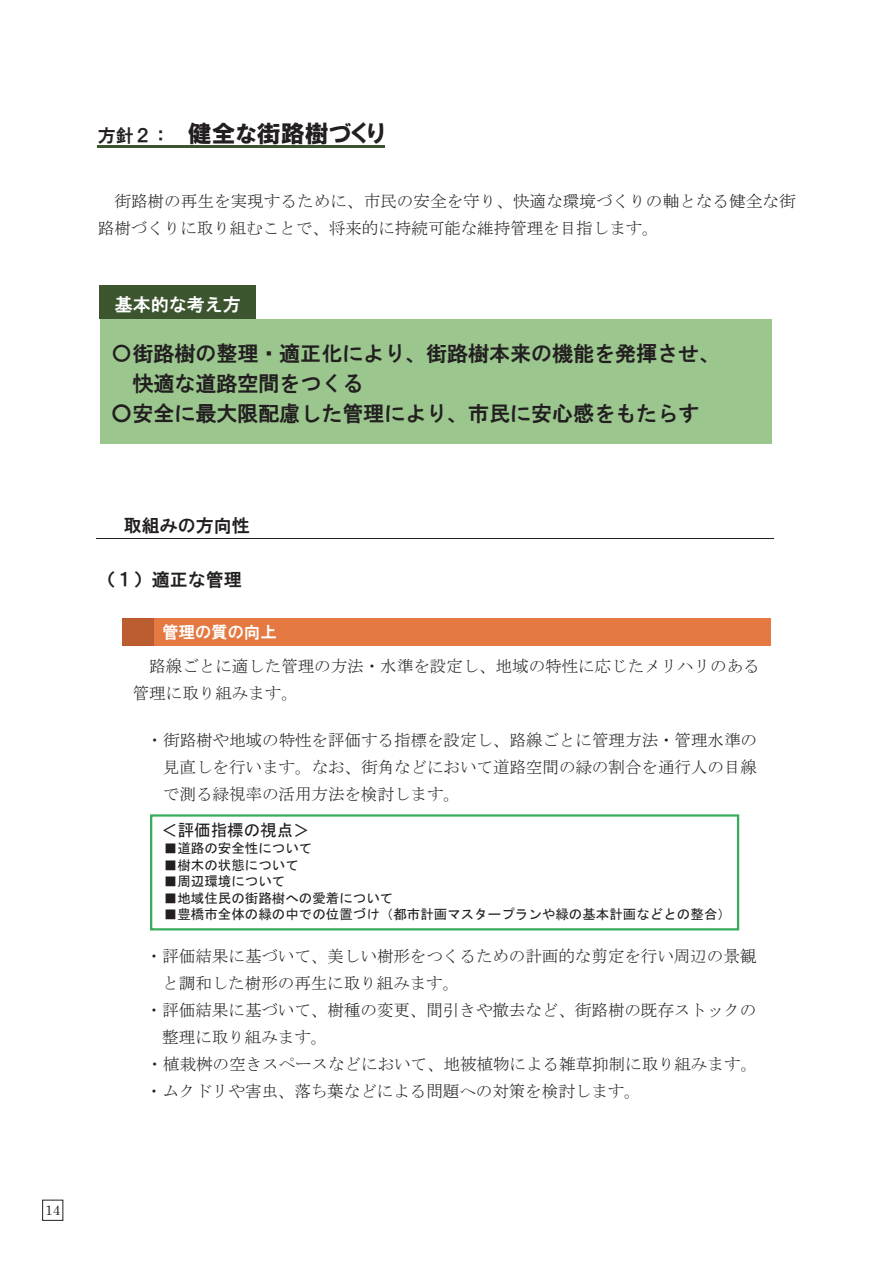
<style>
.page{position:relative;width:893px;height:1263px;background:#fff}
.page>*{position:absolute;margin:0;border:0;box-sizing:border-box;transform-origin:0 0}
.t1{font:24px "HGP Soei Kakugothic UB";color:#231f20}
.t2{font:21px/29.8px "HGS Gothic E";color:#231f20}
.t3{font:18px "HG Gothic E";color:#231f20}
.t4{font:18px "HG Gothic E";color:#fff}
.t5{font:16.5px/27px "MS Mincho";color:#231f20}
.t6{font:16.5px "MS Gothic";color:#231f20}
.t7{font:16.5px "HGP Gothic E";color:#fff}
.t8{font:13.8px "Century";color:#231f20}
.t9{font:13.5px "MS Gothic";color:#231f20}
.s1{font-family:"HG Gothic E";font-size:18px}
</style>
<div class="page">
<hr style="left:98px;top:145px;width:287px;height:2px;background:#3d542e">
<hr style="left:97px;top:538px;width:677px;height:1px;background:#231f20">
<div style="left:122px;top:619px;width:32px;height:27px;background:#ba5c30"></div>
<div style="left:154px;top:619px;width:616px;height:27px;background:#e47941"></div>
<div style="left:100px;top:319px;width:672px;height:125px;background:#9bc78f"></div>
<div style="left:100px;top:285px;width:156px;height:33px;background:#3c552f"></div>
<div style="left:150px;top:814px;width:589px;height:116px;border:2px solid #37ad5a"></div>
<h1 class="t1" style="left:98px;top:121px;width:288px"><span class="s1">方針２：</span> 健全な街路樹づくり</h1>
<p class="t5" style="left:98px;top:187px;width:699px;text-indent:17px">街路樹の再生を実現するために、市民の安全を守り、快適な環境づくりの軸となる健全な街路樹づくりに取り組むことで、将来的に持続可能な維持管理を目指します。</p>
<p class="t4" style="left:115px;top:295px;width:127px">基本的な考え方</p>
<p class="t2" style="left:132px;top:338px;width:589px;text-indent:-21px">〇街路樹の整理・適正化により、街路樹本来の機能を発揮させ、快適な道路空間をつくる</p>
<p class="t2" style="left:111px;top:398px;width:590px">○安全に最大限配慮した管理により、市民に安心感をもたらす</p>
<p class="t3" style="left:124px;top:516px;width:127px">取組みの方向性</p>
<p class="t3" style="left:98px;top:571px;width:145px">（１）適正な管理</p>
<p class="t7" style="left:162px;top:624px;width:116px">管理の質の向上</p>
<p class="t5" style="left:133px;top:652px;width:628px;text-indent:17px">路線ごとに適した管理の方法・水準を設定し、地域の特性に応じたメリハリのある管理に取り組みます。</p>
<p class="t5" style="left:163px;top:727px;width:596px;text-align:justify;text-indent:-16px">・街路樹や地域の特性を評価する指標を設定し、路線ごとに管理方法・管理水準の見直しを行います。なお、街角などにおいて道路空間の緑の割合を通行人の目線で測る緑視率の活用方法を検討します。</p>
<p class="t6" style="left:161px;top:822px;width:150px">＜評価指標の視点＞</p>
<p class="t9" style="left:164px;top:842px;width:150px">■道路の安全性について</p>
<p class="t9" style="left:164px;top:858px;width:136px">■樹木の状態について</p>
<p class="t9" style="left:164px;top:875px;width:123px">■周辺環境について</p>
<p class="t9" style="left:164px;top:891px;width:231px">■地域住民の街路樹への愛着について</p>
<p class="t9" style="left:164px;top:908px;width:569px">■豊橋市全体の緑の中での位置づけ（都市計画マスタープランや緑の基本計画などとの整合）</p>
<p class="t5" style="left:146px;top:943px;width:612px">・評価結果に基づいて、美しい樹形をつくるための計画的な剪定を行い周辺の景観</p>
<p class="t5" style="left:162px;top:970px;width:299px">と調和した樹形の再生に取り組みます。</p>
<p class="t5" style="left:146px;top:997px;width:612px">・評価結果に基づいて、樹種の変更、間引きや撤去など、街路樹の既存ストックの</p>
<p class="t5" style="left:162px;top:1024px;width:167px">整理に取り組みます。</p>
<p class="t5" style="left:147px;top:1051px;width:612px">・植栽桝の空きスペースなどにおいて、地被植物による雑草抑制に取り組みます。</p>
<p class="t5" style="left:146px;top:1078px;width:496px">・ムクドリや害虫、落ち葉などによる問題への対策を検討します。</p>
<p class="t8" style="left:45px;top:1199px;width:17px">14</p>
</div>
